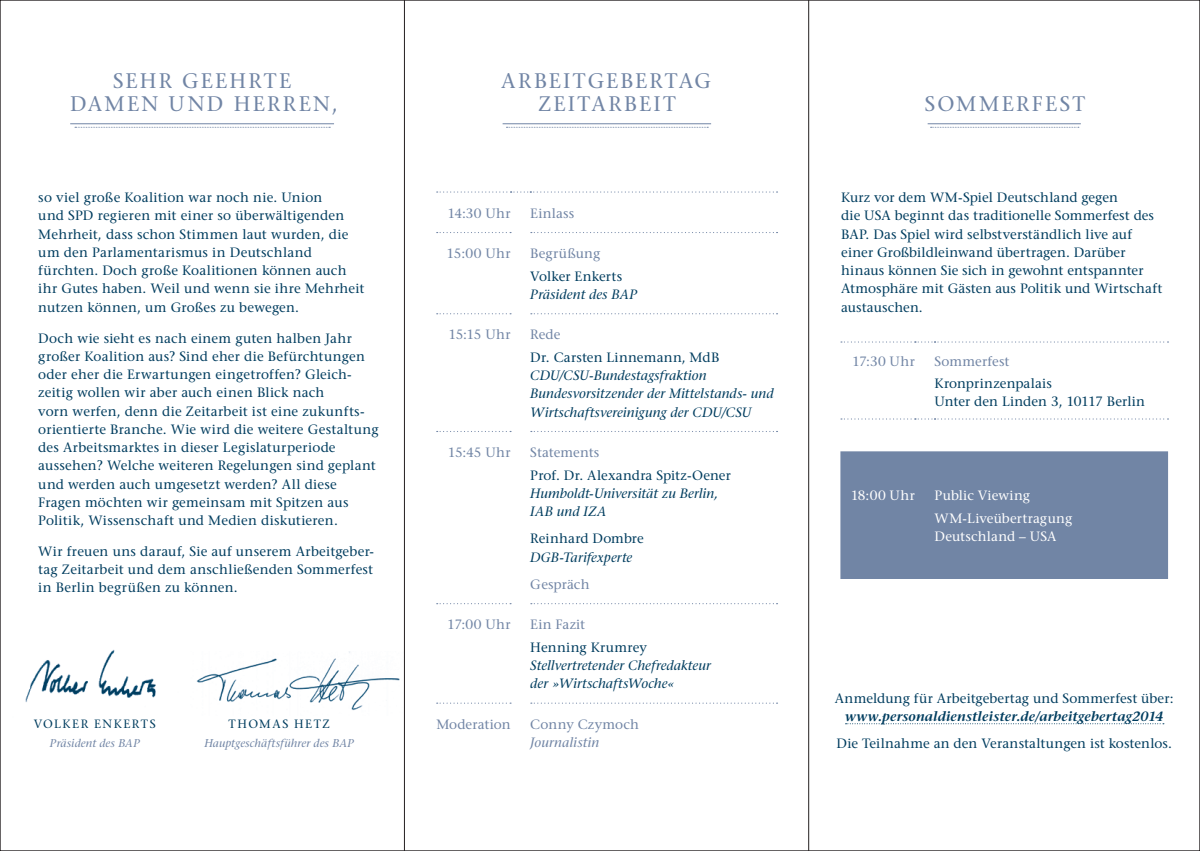
<style>
.page{position:relative;width:1200px;height:851px;background:#fff}
.page>*{position:absolute;margin:0;border:0;box-sizing:border-box;transform-origin:0 0}
.t1{font:21px/23.1px "Stone Serif";letter-spacing:.11em;color:#7185a5}
.t2{font:13.5px/18.3px "Stone Serif";letter-spacing:.01em;color:#003d5f}
.t3{font:italic 13.5px/18.1px "Stone Serif";letter-spacing:.005em;color:#003d5f}
.t4{font:13.5px "Stone Serif";color:#7185a5}
.t5{font:13.5px/22.5px "Stone Serif";color:#fff}
.t6{font:italic 600 13.5px "Stone Serif";letter-spacing:.005em;color:#003d5f}
.t7{font:italic 13.5px "Stone Serif";letter-spacing:.005em;color:#7185a5}
.t8{font:12px "Stone Serif";letter-spacing:.125em;color:#003d5f}
.t9{font:italic 11.25px "Stone Serif";letter-spacing:.01em;color:#7185a5}
</style>
<div class="page">
<img style="left:25px;top:649px;width:131px;height:53px">
<img style="left:196px;top:651px;width:204px;height:60px">
<svg style="left:436px;top:191px;width:341px;height:1px"></svg>
<svg style="left:436px;top:232px;width:75px;height:1px"></svg>
<svg style="left:530px;top:232px;width:247px;height:1px"></svg>
<svg style="left:436px;top:313px;width:75px;height:1px"></svg>
<svg style="left:530px;top:313px;width:247px;height:1px"></svg>
<svg style="left:436px;top:431px;width:75px;height:1px"></svg>
<svg style="left:530px;top:431px;width:247px;height:1px"></svg>
<svg style="left:436px;top:603px;width:75px;height:1px"></svg>
<svg style="left:530px;top:603px;width:247px;height:1px"></svg>
<svg style="left:436px;top:702px;width:75px;height:1px"></svg>
<svg style="left:530px;top:702px;width:247px;height:1px"></svg>
<svg style="left:840px;top:341px;width:328px;height:1px"></svg>
<svg style="left:840px;top:418px;width:328px;height:1px"></svg>
<div style="left:840px;top:451px;width:327px;height:128px;background:#7185a5"></div>
<svg style="left:845px;top:723px;width:318px;height:1px"></svg>
<svg style="left:930px;top:127px;width:148px;height:1px"></svg>
<hr style="left:927px;top:123px;width:153px;height:1px;background:#7185a5">
<svg style="left:506px;top:127px;width:202px;height:1px"></svg>
<hr style="left:502px;top:123px;width:209px;height:1px;background:#7185a5">
<svg style="left:75px;top:127px;width:255px;height:1px"></svg>
<hr style="left:70px;top:123px;width:264px;height:1px;background:#7185a5">
<hr style="left:404px;top:0;width:1px;height:850px;background:#231f20">
<hr style="left:808px;top:0;width:1px;height:850px;background:#231f20">
<h1 class="t1" style="left:70px;top:68px;width:269px;text-align:center">Sehr geehrte<br>Damen und Herren,</h1>
<p class="t2" style="left:38px;top:188px;width:328px">so viel große Koalition war noch nie. Union<br>und SPD regieren mit einer so überwältigenden Mehrheit, dass schon Stimmen laut wurden, die um den Parlamentarismus in Deutschland fürchten. Doch große Koalitionen können auch ihr Gutes haben. Weil und wenn sie ihre Mehrheit nutzen können, um Großes zu bewegen.</p>
<p class="t2" style="left:38px;top:328px;width:342px">Doch wie sieht es nach einem guten halben Jahr großer Koalition aus? Sind eher die Befürchtungen oder eher die Erwartungen eingetroffen? Gleich&shy;zeitig wollen wir aber auch einen Blick nach<br>vorn werfen, denn die Zeitarbeit ist eine zukunfts&shy;orientierte Branche. Wie wird die weitere Gestaltung des Arbeitsmarktes in dieser Legislaturperiode aussehen? Welche weiteren Regelungen sind geplant und werden auch umgesetzt werden? All diese Fragen möchten wir gemeinsam mit Spitzen aus -Politik, Wissenschaft und Medien diskutieren.</p>
<p class="t2" style="left:38px;top:542px;width:337px;text-align:justify">Wir freuen uns darauf, Sie auf unserem Arbeitgeber&shy;tag Zeitarbeit und dem anschließenden Sommerfest in Berlin begrüßen zu können.</p>
<p class="t8" style="left:34px;top:716px;width:20px">Volk</p>
<p class="t8" style="left:72px;top:716px;width:85px">er Enkerts</p>
<p class="t9" style="left:50px;top:736px;width:91px">Präsident des BAP</p>
<p class="t8" style="left:228px;top:716px;width:32px">Thoma</p>
<p class="t8" style="left:282px;top:716px;width:47px">s Hetz</p>
<p class="t9" style="left:204px;top:736px;width:151px">Hauptgeschäftsführer des BAP</p>
<h1 class="t1" style="left:538px;top:68px;width:157px;text-indent:-37px">Arbeitgebertag<br>Zeitarbeit</h1>
<p class="t4" style="left:447px;top:205px;width:65px">14:30 Uhr</p>
<p class="t4" style="left:530px;top:205px;width:45px">Einlass</p>
<p class="t4" style="left:446px;top:245px;width:65px">15:00 Uhr</p>
<p class="t4" style="left:530px;top:245px;width:72px">Begrüßung</p>
<p class="t2" style="left:530px;top:266px;width:93px">Volker Enkerts</p>
<p class="t3" style="left:530px;top:285px;width:108px">Präsident des BAP</p>
<p class="t4" style="left:448px;top:326px;width:64px">15:15 Uhr</p>
<p class="t4" style="left:530px;top:326px;width:32px">Rede</p>
<p class="t2" style="left:530px;top:348px;width:190px">Dr. Carsten Linnemann, MdB</p>
<p class="t3" style="left:530px;top:366px;width:245px">CDU/CSU-Bundestagsfraktion<br>Bundesvorsitzender der Mittelstands- und<br>Wirtschaftsvereinigung der CDU/CSU</p>
<p class="t4" style="left:447px;top:444px;width:64px">15:45 Uhr</p>
<p class="t4" style="left:530px;top:444px;width:70px">Statements</p>
<p class="t2" style="left:530px;top:465px;width:202px">Prof. Dr. Alexandra Spitz-Oener</p>
<p class="t3" style="left:530px;top:484px;width:189px">Humboldt-Universität zu Berlin,<br>IAB und IZA</p>
<p class="t2" style="left:530px;top:529px;width:115px">Reinhard Dombre</p>
<p class="t3" style="left:530px;top:547px;width:103px">DGB-Tarifexperte</p>
<p class="t4" style="left:530px;top:575px;width:61px">Gespräch</p>
<p class="t4" style="left:447px;top:616px;width:65px">17:00 Uhr</p>
<p class="t4" style="left:530px;top:616px;width:56px">Ein Fazit</p>
<p class="t2" style="left:530px;top:637px;width:118px">Henning Krumrey</p>
<p class="t3" style="left:530px;top:656px;width:182px">Stellvertretender Chefredakteur der »WirtschaftsWoche«</p>
<p class="t4" style="left:436px;top:715px;width:76px">Moderation</p>
<p class="t4" style="left:530px;top:715px;width:110px">Conny Czymoch</p>
<p class="t7" style="left:530px;top:734px;width:70px">Journalistin</p>
<h1 class="t1" style="left:924px;top:92px;width:20px">Somm</h1>
<h1 class="t1" style="left:1001px;top:92px;width:85px">erfest</h1>
<p class="t2" style="left:840px;top:188px;width:323px">Kurz vor dem WM-Spiel Deutschland gegen<br>die USA beginnt das traditionelle Sommerfest des BAP. Das Spiel wird selbstverständlich live auf einer Großbildleinwand übertragen. Darüber hinaus können Sie sich in gewohnt entspannter Atmosphäre mit Gästen aus Politik und Wirtschaft austauschen.</p>
<p class="t4" style="left:851px;top:352px;width:64px">17:30 Uhr</p>
<p class="t4" style="left:934px;top:352px;width:76px">Sommerfest</p>
<p class="t2" style="left:934px;top:374px;width:212px">Kronprinzenpalais<br>Unter den Linden 3, 10117 Berlin</p>
<p class="t5" style="left:850px;top:484px;width:66px">18:00 Uhr</p>
<p class="t5" style="left:934px;top:484px;width:139px">Public Viewing<br>WM-Liveübertragung</p>
<p class="t5" style="left:934px;top:525px;width:123px">Deutschland – USA</p>
<p class="t2" style="left:834px;top:688px;width:340px">Anmeldung für Arbeitgebertag und Sommerfest über:</p>
<p class="t6" style="left:845px;top:707px;width:319px">www.personaldienstleister.de/arbeitgebertag2014</p>
<p class="t2" style="left:836px;top:733px;width:337px">Die Teilnahme an den Veranstaltungen ist kostenlos.</p>
</div>
